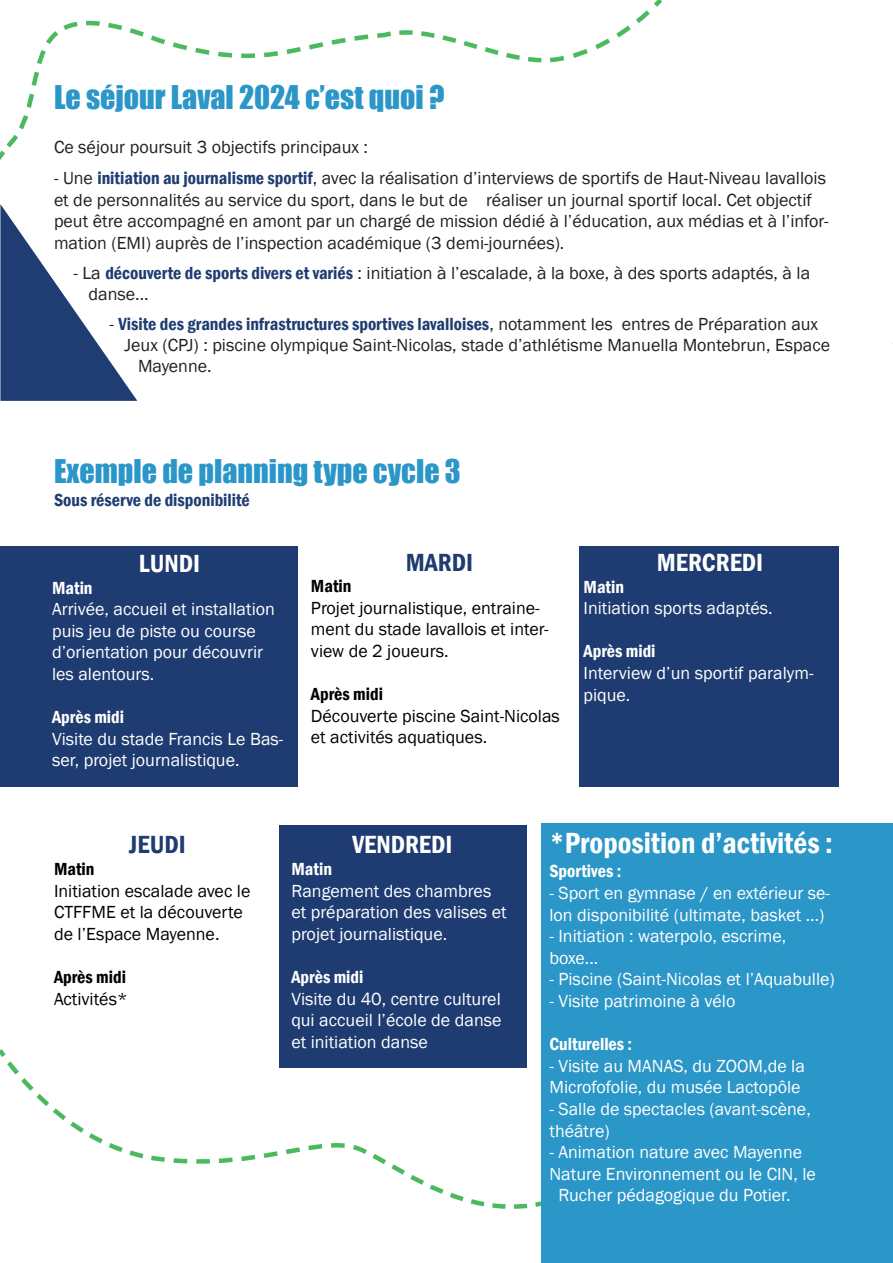
<style>
.page{position:relative;width:893px;height:1263px;background:#fff}
.page>*{position:absolute;margin:0;border:0;box-sizing:border-box;transform-origin:0 0}
.t1{font:30px "Impact";color:#2b96c8}
.t2{font:600 condensed 30px "Franklin Gothic";color:#fff}
.t3{font:600 condensed 25.5px "Franklin Gothic";color:#fff}
.t4{font:600 condensed 25.5px "Franklin Gothic";color:#1f3d72}
.t5{font:600 condensed 25.5px "Franklin Gothic";color:#1e3c71}
.t6{font:18px/21.6px "Franklin Gothic";color:#fff}
.t7{font:18px/21.6px "Franklin Gothic";color:#231f20}
.t8{font:18px/21.6px "Franklin Gothic";color:#000}
.t9{font:600 condensed 18px "Franklin Gothic";color:#1f3d72}
.t10{font:600 condensed 18px "Franklin Gothic";color:#fff}
.t11{font:600 condensed 18px "Franklin Gothic";color:#000}
.s1{font-weight:600;font-stretch:condensed;color:#1f3d72}
.s2{font-weight:400;font-stretch:normal;color:#231f20}
</style>
<div class="page">
<svg style="left:0;top:1046px;width:542px;height:164px"></svg>
<div style="left:542px;top:823px;width:351px;height:440px;background:#2b96c8"></div>
<div style="left:279px;top:825px;width:248px;height:242px;background:#1e3c71"></div>
<div style="left:0;top:546px;width:297px;height:241px;background:#1e3c71"></div>
<div style="left:579px;top:546px;width:260px;height:241px;background:#1e3c71"></div>
<svg style="left:0;top:204px;width:137px;height:197px"></svg>
<svg style="left:0;top:0;width:662px;height:160px"></svg>
<p class="t1" style="left:54px;top:74px;width:392px">Le séjour Laval 2024 c’est quoi ?</p>
<p class="t7" style="left:54px;top:136px;width:316px">Ce séjour poursuit 3 objectifs principaux :</p>
<p class="t7" style="left:54px;top:168px;width:776px">- Une <span class="s1">initiation au journalisme sportif</span>, avec la réalisation d’interviews de sportifs de Haut-Niveau lavallois et de personnalités au service du sport, dans le but de réaliser un journal sportif local. Cet objectif peut être accompagné en amont par un chargé de mission dédié à l’éducation, aux médias et à l’infor&shy;mation (EMI) auprès de l’inspection académique (3 demi-journées).</p>
<p class="t7" style="left:88px;top:263px;width:723px;line-height:21px;text-indent:-15px">- La <span class="s1">découverte de sports divers et variés</span> : initiation à l’escalade, à la boxe, à des sports adaptés, à la danse...</p>
<p class="t9" style="left:110px;top:312px;width:710px"><span class="s2">-</span> Visite des grandes infrastructures sportives lavalloises<span class="s2">, notamment les entres de Préparation aux</span></p>
<p class="t7" style="left:124px;top:334px;width:707px">Jeux (CPJ) : piscine olympique Saint-Nicolas, stade d’athlétisme Manuella Montebrun, Espace</p>
<p class="t7" style="left:138px;top:355px;width:75px">Mayenne.</p>
<p class="t1" style="left:54px;top:448px;width:408px">Exemple de planning type cycle 3</p>
<p class="t9" style="left:54px;top:488px;width:197px">Sous réserve de disponibilité</p>
<p class="t3" style="left:139px;top:546px;width:63px">LUNDI</p>
<p class="t5" style="left:406px;top:545px;width:69px">MARDI</p>
<p class="t3" style="left:657px;top:545px;width:108px">MERCREDI</p>
<p class="t10" style="left:52px;top:575px;width:42px">Matin</p>
<p class="t6" style="left:52px;top:599px;width:224px">Arrivée, accueil et installation puis jeu de piste ou course d’orientation pour découvrir les alentours.</p>
<p class="t10" style="left:52px;top:705px;width:74px">Après midi</p>
<p class="t6" style="left:52px;top:728px;width:233px">Visite du stade Francis Le Bas&shy;ser, projet journalistique.</p>
<p class="t11" style="left:311px;top:574px;width:42px">Matin</p>
<p class="t8" style="left:311px;top:597px;width:239px">Projet journalistique, entraine&shy;ment du stade lavallois et inter&shy;view de 2 joueurs.</p>
<p class="t11" style="left:311px;top:682px;width:74px">Après midi</p>
<p class="t8" style="left:311px;top:705px;width:250px">Découverte piscine Saint-Nicolas et activités aquatiques.</p>
<p class="t10" style="left:583px;top:575px;width:42px">Matin</p>
<p class="t6" style="left:583px;top:598px;width:191px">Initiation sports adaptés.</p>
<p class="t10" style="left:583px;top:639px;width:74px">Après midi</p>
<p class="t6" style="left:583px;top:663px;width:231px">Interview d’un sportif paralym&shy;pique.</p>
<p class="t4" style="left:129px;top:828px;width:58px">JEUDI</p>
<p class="t3" style="left:352px;top:828px;width:101px">VENDREDI</p>
<p class="t2" style="left:549px;top:823px;width:285px">*Proposition d’activités :</p>
<p class="t11" style="left:54px;top:857px;width:42px">Matin</p>
<p class="t8" style="left:54px;top:880px;width:198px">Initiation escalade avec le<br>CTFFME et la découverte de l’Espace Mayenne.</p>
<p class="t11" style="left:54px;top:965px;width:74px">Après midi</p>
<p class="t8" style="left:54px;top:988px;width:75px">Activités*</p>
<p class="t10" style="left:291px;top:857px;width:42px">Matin</p>
<p class="t6" style="left:291px;top:880px;width:217px">Rangement des chambres et préparation des valises et projet journalistique.</p>
<p class="t10" style="left:291px;top:965px;width:74px">Après midi</p>
<p class="t6" style="left:291px;top:988px;width:212px;text-align:justify">Visite du 40, centre culturel qui accueil l’école de danse et initiation danse</p>
<p class="t10" style="left:549px;top:859px;width:73px">Sportives :</p>
<p class="t6" style="left:549px;top:882px;width:282px">- Sport en gymnase / en extérieur se&shy;lon disponibilité (ultimate, basket ...)</p>
<p class="t6" style="left:549px;top:926px;width:238px">- Initiation : waterpolo, escrime, boxe...</p>
<p class="t6" style="left:549px;top:969px;width:287px">- Piscine (Saint-Nicolas et l’Aquabulle)</p>
<p class="t6" style="left:549px;top:990px;width:187px">- Visite patrimoine à vélo</p>
<p class="t10" style="left:549px;top:1032px;width:84px">Culturelles :</p>
<p class="t6" style="left:549px;top:1055px;width:257px">- Visite au MANAS, du ZOOM,de la<br>Microfofolie, du musée Lactopôle</p>
<p class="t6" style="left:549px;top:1098px;width:263px">- Salle de spectacles (avant-scène, théâtre)</p>
<p class="t6" style="left:549px;top:1142px;width:254px">- Animation nature avec Mayenne</p>
<p class="t6" style="left:549px;top:1163px;width:268px">Nature Environnement ou le CIN, le</p>
<p class="t6" style="left:558px;top:1185px;width:234px">Rucher pédagogique du Potier.</p>
</div>
